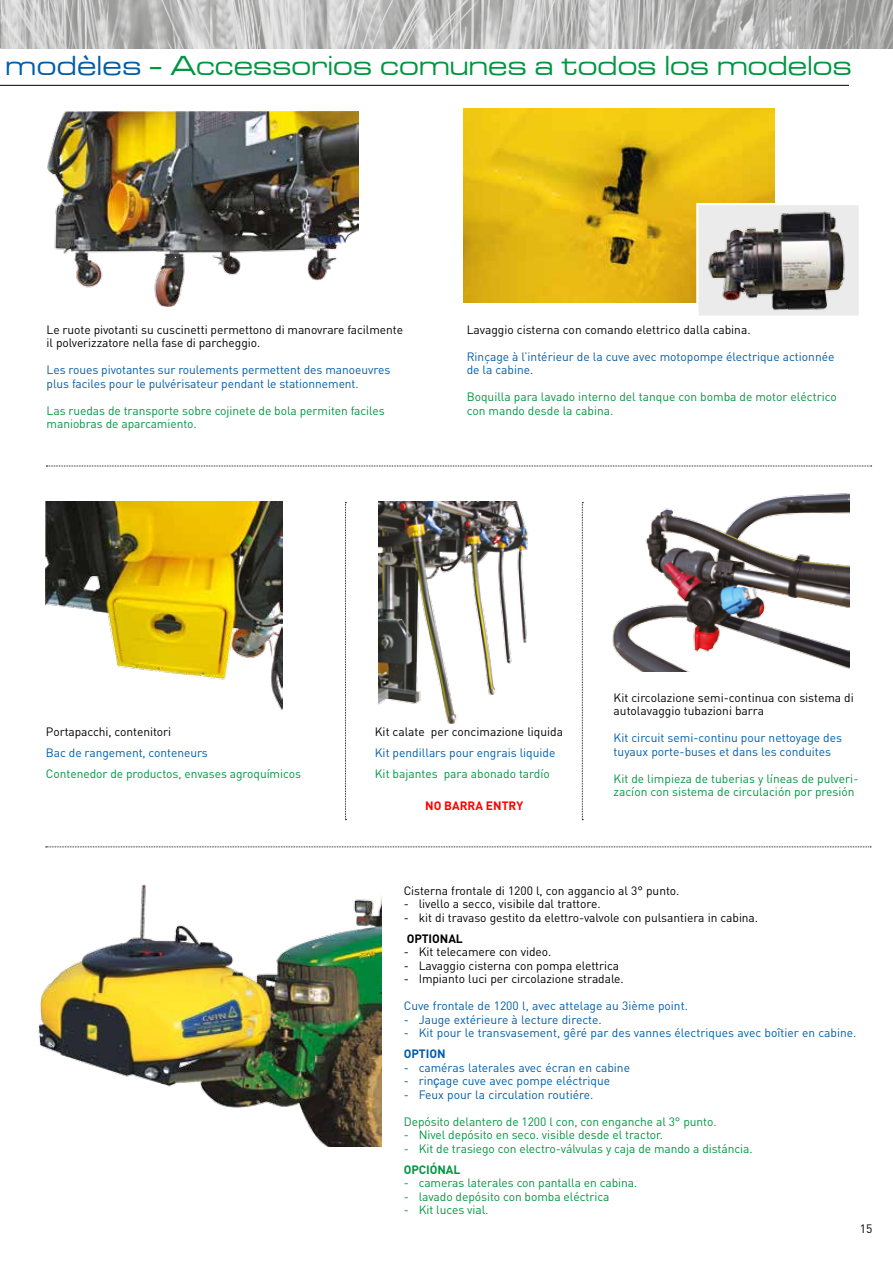
<style>
.page{position:relative;width:893px;height:1263px;background:#fff}
.page>*{position:absolute;margin:0;border:0;box-sizing:border-box;transform-origin:0 0}
.t1{font:500 expanded 28.5px "Microgramma Com";letter-spacing:.03em;color:#009641}
.t2{font:12px/13.5px "DIN";color:#005da9}
.t3{font:12px/13.5px "DIN";letter-spacing:-.005em;color:#009641}
.t4{font:12px/13.5px "DIN";letter-spacing:-.005em;color:#000}
.t5{font:700 12px "DIN";color:#f00}
.t6{font:700 12px "DIN";letter-spacing:-.005em;color:#000}
.t7{font:700 12px "DIN";letter-spacing:-.005em;color:#009641}
.t8{font:700 12px "DIN";color:#005da9}
.s1{color:#005da9}
.s2{font-family:"Helvetica"}
</style>
<div class="page">
<img style="left:45px;top:501px;width:238px;height:210px">
<img style="left:612px;top:493px;width:237px;height:178px">
<img style="left:47px;top:112px;width:312px;height:195px">
<img style="left:379px;top:501px;width:149px;height:223px">
<img style="left:38px;top:846px;width:343px;height:300px">
<hr style="left:0;top:85px;width:849px;height:1px;background:#000">
<svg style="left:46px;top:466px;width:826px;height:1px"></svg>
<svg style="left:46px;top:846px;width:825px;height:1px"></svg>
<svg style="left:345px;top:502px;width:1px;height:318px"></svg>
<img style="left:463px;top:108px;width:312px;height:194px">
<div style="left:697px;top:204px;width:163px;height:113px;background:#ebebeb"></div>
<img style="left:708px;top:211px;width:137px;height:100px">
<div style="left:696px;top:203px;width:165px;height:115px;border:2px solid #fff"></div>
<svg style="left:582px;top:502px;width:1px;height:318px"></svg>
<img style="left:0;top:0;width:893px;height:49px">
<h1 class="t1" style="left:6px;top:47px;width:847px"><span class="s1">modèles</span> - Accessorios comunes a todos los modelos</h1>
<p class="t4" style="left:47px;top:323px;width:358px">Le ruote pivotanti su cuscinetti permettono di manovrare facilmente il polverizzatore nella fase di parcheggio.</p>
<p class="t2" style="left:47px;top:364px;width:345px">Les roues pivotantes sur roulements permettent des manoeuvres plus faciles pour le pulvérisateur pendant le stationnement.</p>
<p class="t3" style="left:47px;top:404px;width:340px">Las ruedas de transporte sobre cojinete de bola permiten faciles maniobras de aparcamiento.</p>
<p class="t4" style="left:467px;top:323px;width:285px">Lavaggio cisterna con comando elettrico dalla cabina.</p>
<p class="t2" style="left:467px;top:350px;width:369px">Rinçage à l’intérieur de la cuve avec motopompe électrique actionnée de la cabine.</p>
<p class="t3" style="left:467px;top:391px;width:372px">Boquilla para lavado interno del tanque con bomba de motor eléctrico con mando desde la cabina.</p>
<p class="t4" style="left:46px;top:725px;width:127px">Portapacchi, contenitori</p>
<p class="t2" style="left:46px;top:746px;width:163px">Bac de rangement, conteneurs</p>
<p class="t3" style="left:46px;top:767px;width:256px">Contenedor de productos, envases agroquímicos</p>
<p class="t4" style="left:375px;top:725px;width:190px">Kit calate per concimazione liquida</p>
<p class="t2" style="left:375px;top:746px;width:182px">Kit pendillars pour engrais liquide</p>
<p class="t3" style="left:375px;top:767px;width:176px">Kit bajantes para abonado tardío</p>
<p class="t5" style="left:425px;top:797px;width:100px">NO BARRA ENTRY</p>
<p class="t4" style="left:614px;top:691px;width:242px">Kit circolazione semi-continua con sistema di autolavaggio tubazioni barra</p>
<p class="t2" style="left:614px;top:731px;width:230px">Kit circuit semi-continu pour nettoyage des tuyaux porte-buses et dans les conduites</p>
<p class="t3" style="left:614px;top:772px;width:246px">Kit de limpieza de tuberias y líneas de pulveri&shy;zacíon con sistema de circulación por presión</p>
<p class="t4" style="left:404px;top:884px;width:277px">Cisterna frontale di 1200 l, con aggancio al 3° punto.</p>
<p class="t4" style="left:404px;top:897px;width:198px">- livello a secco, visibile dal trattore.</p>
<p class="t4" style="left:404px;top:911px;width:356px">- kit di travaso gestito da elettro-valvole con pulsantiera in cabina.</p>
<p class="t6" style="left:407px;top:930px;width:58px">OPTIONAL</p>
<p class="t4" style="left:404px;top:945px;width:149px">- Kit telecamere con video.</p>
<p class="t4" style="left:404px;top:959px;width:217px">- Lavaggio cisterna con pompa elettrica</p>
<p class="t4" style="left:404px;top:972px;width:222px">- Impianto luci per circolazione stradale.</p>
<p class="t2" style="left:404px;top:999px;width:286px">Cuve frontale de 1200 l, avec attelage au 3ième point.</p>
<p class="t2" style="left:404px;top:1013px;width:200px">- Jauge extérieure à lecture directe.</p>
<p class="t2" style="left:404px;top:1026px;width:454px">- Kit pour le transvasement, gêré par des vannes électriques avec boîtier en cabine.</p>
<p class="t8" style="left:404px;top:1046px;width:44px">OPTION</p>
<p class="t2" style="left:404px;top:1061px;width:228px">- caméras laterales avec écran en cabine</p>
<p class="t2" style="left:404px;top:1074px;width:208px">- rin<span class="s2">ç</span>age cuve avec pompe eléctrique</p>
<p class="t2" style="left:404px;top:1088px;width:191px">- Feux pour la circulation routiére.</p>
<p class="t3" style="left:404px;top:1115px;width:314px">Depósito delantero de 1200 l con, con enganche al 3° punto.</p>
<p class="t3" style="left:404px;top:1128px;width:261px">- Nivel depósito en seco. visible desde el tractor.</p>
<p class="t3" style="left:404px;top:1142px;width:351px">- Kit de trasiego con electro-válvulas y caja de mando a distáncia.</p>
<p class="t7" style="left:404px;top:1161px;width:58px">OPCIÓNAL</p>
<p class="t3" style="left:404px;top:1176px;width:235px">- cameras laterales con pantalla en cabina.</p>
<p class="t3" style="left:404px;top:1190px;width:207px">- lavado depósito con bomba eléctrica</p>
<p class="t3" style="left:404px;top:1203px;width:86px">- Kit luces vial.</p>
<p class="t4" style="left:860px;top:1222px;width:14px">15</p>
</div>
